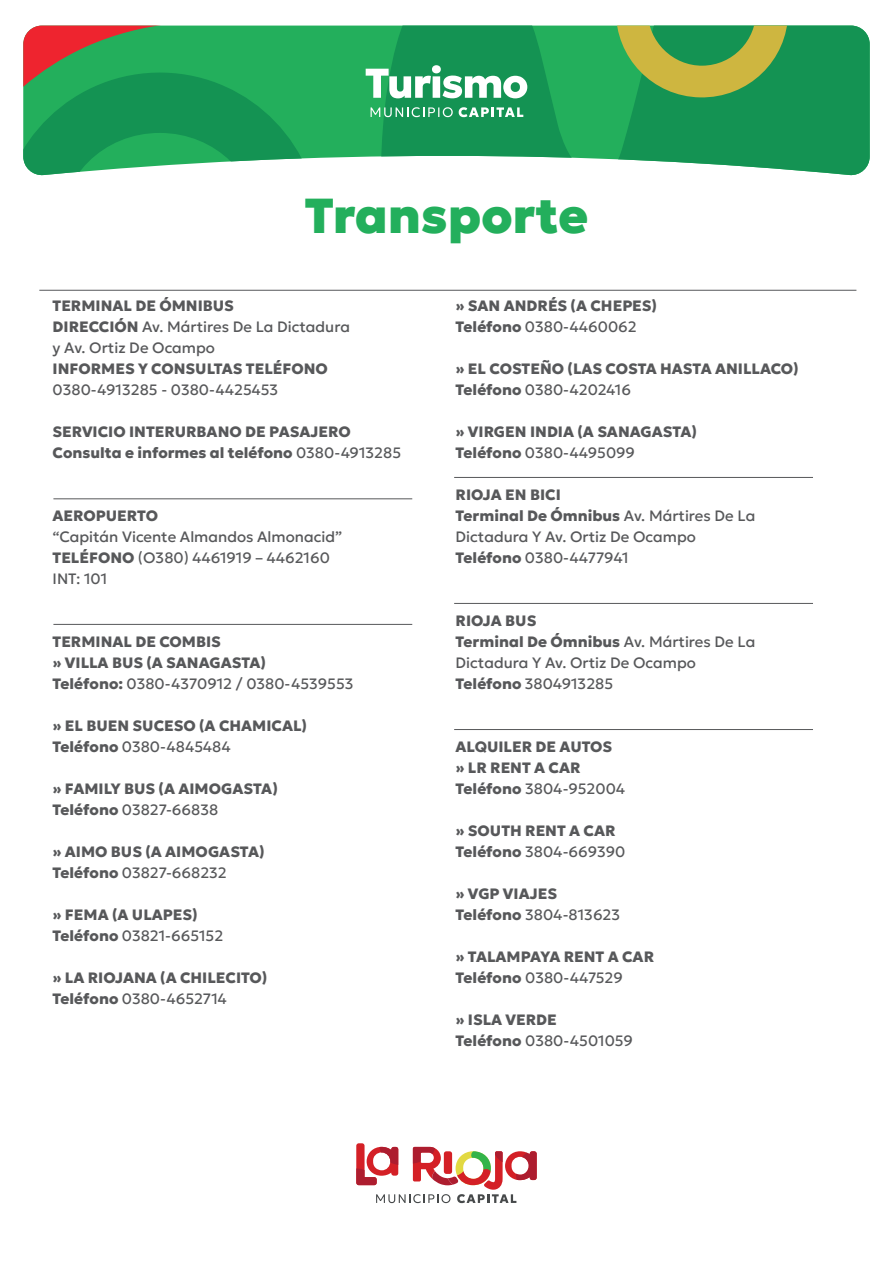
<style>
.page{position:relative;width:893px;height:1263px;background:#fff}
.page>*{position:absolute;margin:0;border:0;box-sizing:border-box;transform-origin:0 0}
.t1{font:900 49.05px "Geologica";color:#23af5c}
.t2{font:800 15px/21px "Geologica";color:#57585a}
.t3{font:15px/21px "Geologica";color:#57585a}
.s1{font-weight:800}
.s2{font-weight:400}
</style>
<div class="page">
<div style="left:343px;top:26px;width:37px;height:132px;background:#23af5c"></div>
<svg style="left:380px;top:26px;width:490px;height:150px;background:#34a56a"></svg>
<svg style="left:615px;top:26px;width:174px;height:72px;background:#70a64a"></svg>
<svg style="left:23px;top:26px;width:320px;height:150px;background:#3ba362"></svg>
<svg style="left:366px;top:65px;width:161px;height:33px"></svg>
<svg style="left:371px;top:107px;width:82px;height:10px"></svg>
<svg style="left:459px;top:107px;width:64px;height:10px"></svg>
<svg style="left:356px;top:1143px;width:181px;height:60px"></svg>
<hr style="left:53px;top:498px;width:359px;height:1px;background:#57585a">
<hr style="left:454px;top:477px;width:359px;height:1px;background:#57585a">
<hr style="left:454px;top:603px;width:359px;height:1px;background:#57585a">
<hr style="left:454px;top:729px;width:359px;height:1px;background:#57585a">
<hr style="left:53px;top:624px;width:359px;height:1px;background:#57585a">
<hr style="left:39px;top:290px;width:817px;height:1px;background:#57585a">
<h1 class="t1" style="left:305px;top:171px;width:285px">Transporte</h1>
<p class="t3" style="left:53px;top:294px;width:299px"><span class="s1">TERMINAL DE ÓMNIBUS<br>DIRECCIÓN</span> Av. Mártires De La Dictadura y Av. Ortiz De Ocampo</p>
<p class="t2" style="left:53px;top:357px;width:277px">INFORMES Y CONSULTAS TELÉFONO</p>
<p class="t3" style="left:53px;top:378px;width:227px">0380-4913285 - 0380-4425453</p>
<p class="t2" style="left:53px;top:420px;width:350px">SERVICIO INTERURBANO DE PASAJERO<br>Consulta e informes al teléfono <span class="s2">0380-4913285</span></p>
<p class="t2" style="left:53px;top:504px;width:107px">AEROPUERTO</p>
<p class="t3" style="left:53px;top:525px;width:291px">“Capitán Vicente Almandos Almonacid”<br><span class="s1">TELÉFONO</span> (O380) 4461919 – 4462160<br>INT: 101</p>
<p class="t2" style="left:53px;top:630px;width:302px">TERMINAL DE COMBIS<br>» VILLA BUS (A SANAGASTA)<br>Teléfono: <span class="s2">0380-4370912 / 0380-4539553</span></p>
<p class="t2" style="left:53px;top:714px;width:256px">» EL BUEN SUCESO (A CHAMICAL)<br>Teléfono <span class="s2">0380-4845484</span></p>
<p class="t2" style="left:53px;top:777px;width:227px">» FAMILY BUS (A AIMOGASTA)<br>Teléfono <span class="s2">03827-66838</span></p>
<p class="t2" style="left:53px;top:840px;width:213px">» AIMO BUS (A AIMOGASTA)<br>Teléfono <span class="s2">03827-668232</span></p>
<p class="t2" style="left:53px;top:903px;width:172px">» FEMA (A ULAPES)<br>Teléfono <span class="s2">03821-665152</span></p>
<p class="t2" style="left:53px;top:966px;width:216px">» LA RIOJANA (A CHILECITO)<br>Teléfono <span class="s2">0380-4652714</span></p>
<p class="t2" style="left:456px;top:294px;width:203px">» SAN ANDRÉS (A CHEPES)<br>Teléfono <span class="s2">0380-4460062</span></p>
<p class="t2" style="left:456px;top:357px;width:345px">» EL COSTEÑO (LAS COSTA HASTA ANILLACO)<br>Teléfono <span class="s2">0380-4202416</span></p>
<p class="t2" style="left:456px;top:420px;width:243px">» VIRGEN INDIA (A SANAGASTA)<br>Teléfono <span class="s2">0380-4495099</span></p>
<p class="t3" style="left:456px;top:483px;width:301px"><span class="s1">RIOJA EN BICI<br>Terminal De Ómnibus</span> Av. Mártires De La<br>Dictadura Y Av. Ortiz De Ocampo<br><span class="s1">Teléfono</span> 0380-4477941</p>
<p class="t3" style="left:456px;top:609px;width:301px"><span class="s1">RIOJA BUS<br>Terminal De Ómnibus</span> Av. Mártires De La<br>Dictadura Y Av. Ortiz De Ocampo<br><span class="s1">Teléfono</span> 3804913285</p>
<p class="t2" style="left:456px;top:735px;width:171px">ALQUILER DE AUTOS<br>» LR RENT A CAR<br>Teléfono <span class="s2">3804-952004</span></p>
<p class="t2" style="left:456px;top:819px;width:171px">» SOUTH RENT A CAR<br>Teléfono <span class="s2">3804-669390</span></p>
<p class="t2" style="left:456px;top:882px;width:166px">» VGP VIAJES<br>Teléfono <span class="s2">3804-813623</span></p>
<p class="t2" style="left:456px;top:945px;width:200px">» TALAMPAYA RENT A CAR<br>Teléfono <span class="s2">0380-447529</span></p>
<p class="t2" style="left:456px;top:1008px;width:179px">» ISLA VERDE<br>Teléfono <span class="s2">0380-4501059</span></p>
</div>
